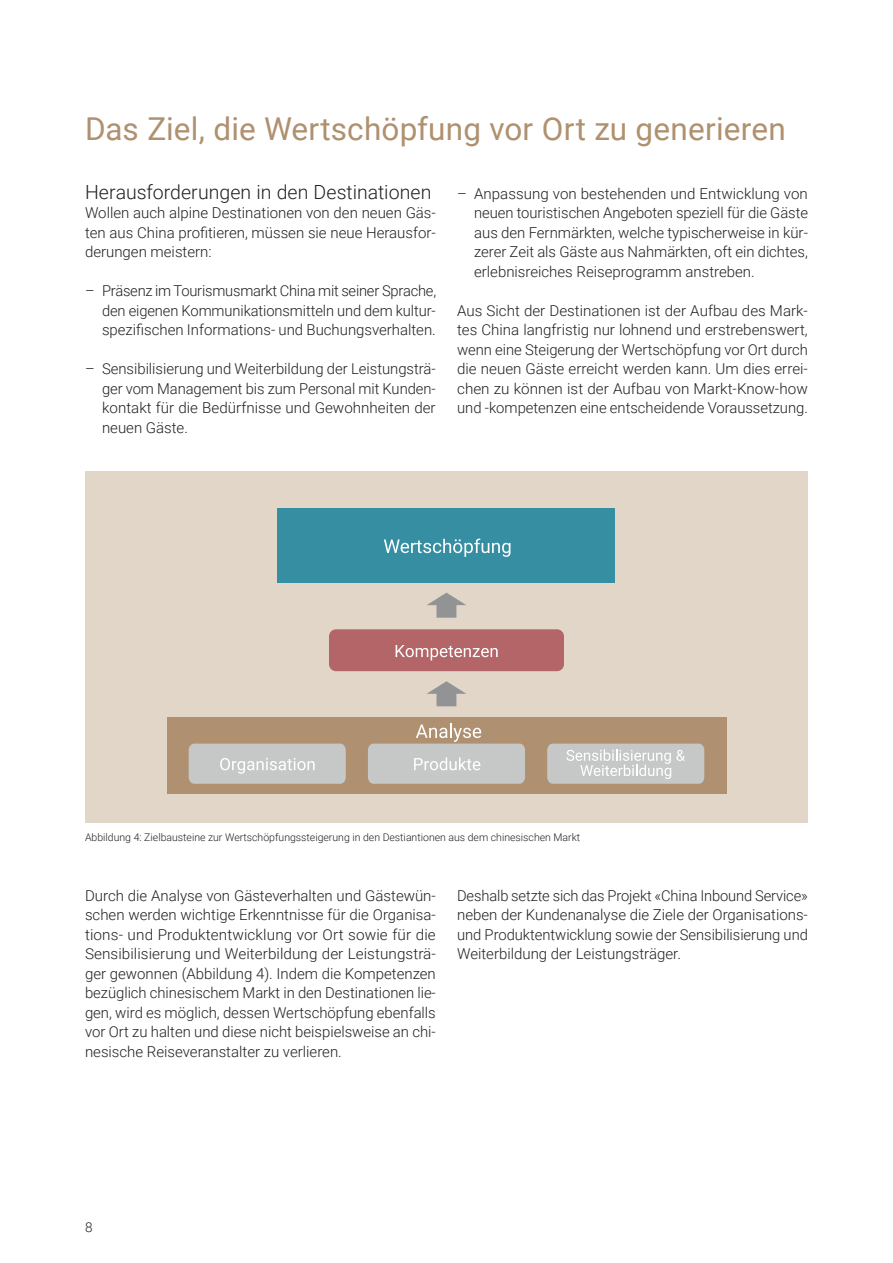
<style>
.page{position:relative;width:893px;height:1263px;background:#fff}
.page>*{position:absolute;margin:0;border:0;box-sizing:border-box;transform-origin:0 0}
.t1{font:31.5px "Roboto";letter-spacing:.005em;color:#af906f}
.t2{font:300 19.5px "Roboto";letter-spacing:.005em;color:#231f20}
.t3{font:300 15px/19.5px "Roboto";color:#231f20;text-align:justify}
.t4{font:300 13.5px "Roboto";color:#231f20}
.t5{font:300 10.5px "Roboto";color:#231f20}
</style>
<div class="page">
<div style="left:85px;top:472px;width:723px;height:351px;background:#e2d6c8"></div>
<div style="left:278px;top:508px;width:337px;height:74px;background:#358ea2"></div>
<svg style="left:384px;top:539px;width:126px;height:18px"></svg>
<div style="left:329px;top:629px;width:235px;height:42px;background:#b36567;border-radius:7px"></div>
<svg style="left:396px;top:645px;width:102px;height:15px"></svg>
<svg style="left:427px;top:593px;width:39px;height:25px"></svg>
<div style="left:166px;top:717px;width:560px;height:77px;background:#af9070"></div>
<svg style="left:189px;top:743px;width:157px;height:41px;background:#c8c8c7"></svg>
<svg style="left:547px;top:743px;width:157px;height:41px;background:#cccccb"></svg>
<svg style="left:368px;top:724px;width:157px;height:60px"></svg>
<svg style="left:427px;top:681px;width:39px;height:25px"></svg>
<h1 class="t1" style="left:85px;top:107px;width:702px">Das Ziel, die Wertschöpfung vor Ort zu generieren</h1>
<h2 class="t2" style="left:85px;top:178px;width:348px">Herausforderungen in den Destinationen</h2>
<p class="t3" style="left:85px;top:203px;width:352px">Wollen auch alpine Destinationen von den neuen Gäs&shy;ten aus China profitieren, müssen sie neue Herausfor&shy;derungen meistern:</p>
<p class="t3" style="left:102px;top:281px;width:336px;text-indent:-17px">– Präsenz im Tourismusmarkt China mit seiner Sprache, den eigenen Kommunikationsmitteln und dem kultur&shy;spezifischen Informations- und Buchungsverhalten.</p>
<p class="t3" style="left:102px;top:359px;width:335px;text-indent:-17px">– Sensibilisierung und Weiterbildung der Leistungsträ&shy;ger vom Management bis zum Personal mit Kunden&shy;kontakt für die Bedürfnisse und Gewohnheiten der neuen Gäste.</p>
<p class="t3" style="left:474px;top:183px;width:335px;text-indent:-17px">– Anpassung von bestehenden und Entwicklung von neuen touristischen Angeboten speziell für die Gäste aus den Fernmärkten, welche typischerweise in kür&shy;zerer Zeit als Gäste aus Nahmärkten, oft ein dichtes, erlebnisreiches Reiseprogramm anstreben.</p>
<p class="t3" style="left:457px;top:300px;width:352px">Aus Sicht der Destinationen ist der Aufbau des Mark&shy;tes China langfristig nur lohnend und erstrebenswert, wenn eine Steigerung der Wertschöpfung vor Ort durch die neuen Gäste erreicht werden kann. Um dies errei&shy;chen zu können ist der Aufbau von Markt-Know-how und -kompetenzen eine entscheidende Voraussetzung.</p>
<p class="t5" style="left:85px;top:829px;width:497px">Abbildung 4: Zielbausteine zur Wertschöpfungssteigerung in den Destiantionen aus dem chinesischen Markt</p>
<p class="t3" style="left:85px;top:885px;width:352px">Durch die Analyse von Gästeverhalten und Gästewün&shy;schen werden wichtige Erkenntnisse für die Organisa&shy;tions- und Produktentwicklung vor Ort sowie für die Sensibilisierung und Weiterbildung der Leistungsträ&shy;ger gewonnen (Abbildung 4). Indem die Kompetenzen bezüglich chinesischem Markt in den Destinationen lie&shy;gen, wird es möglich, dessen Wertschöpfung ebenfalls vor Ort zu halten und diese nicht beispielsweise an chi&shy;nesische Reiseveranstalter zu verlieren.</p>
<p class="t3" style="left:457px;top:885px;width:352px">Deshalb setzte sich das Projekt «China Inbound Service» neben der Kundenanalyse die Ziele der Organisations&shy;und Produktentwicklung sowie der Sensibilisierung und Weiterbildung der Leistungsträger.</p>
<p class="t4" style="left:85px;top:1218px;width:9px">8</p>
</div>
